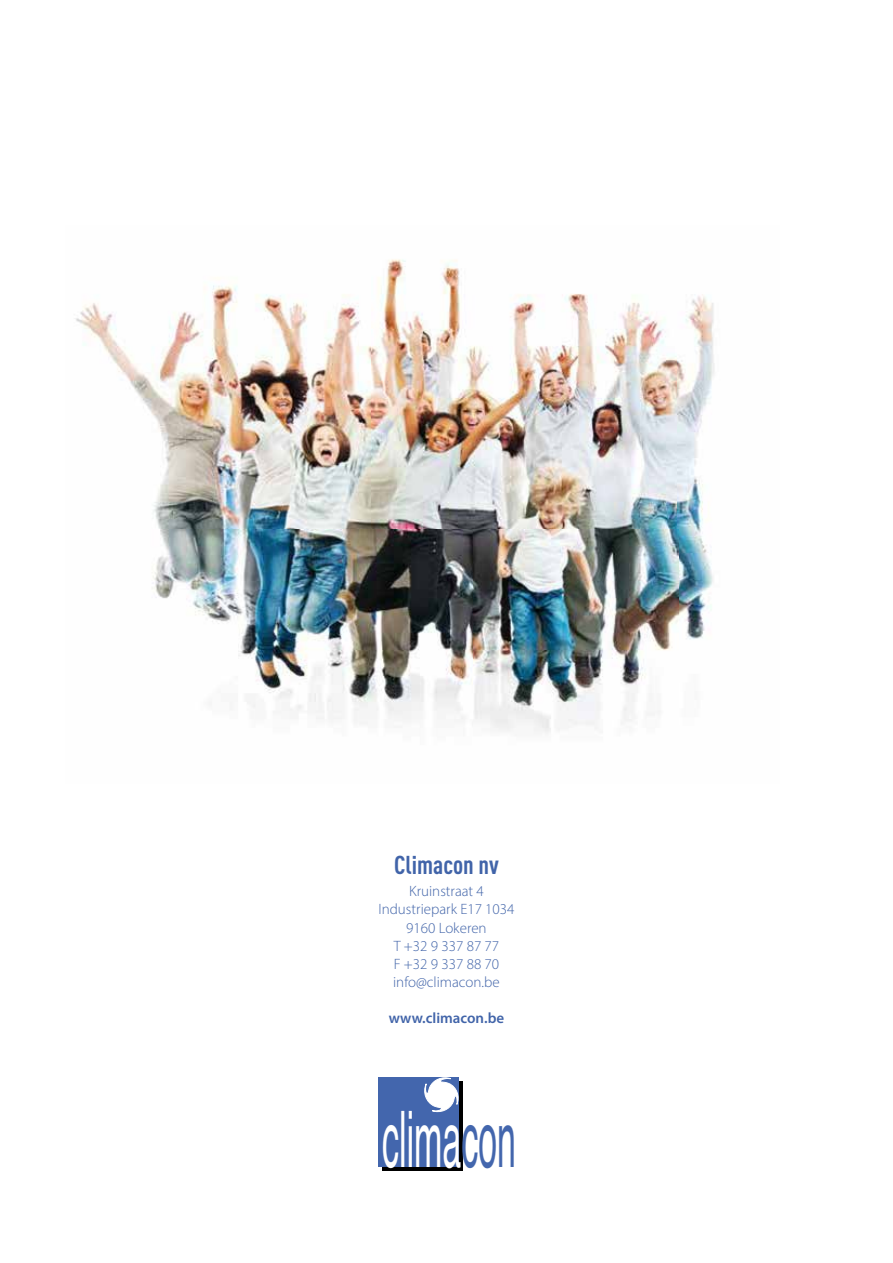
<style>
.page{position:relative;width:893px;height:1263px;background:#fff}
.page>*{position:absolute;margin:0;border:0;box-sizing:border-box;transform-origin:0 0}
.t1{font:78.3px "Helvetica";color:#fff;scale:.43 1}
.t2{font:700 condensed 25.5px "DIN Pro";color:#4164a9}
.t3{font:300 15px/18px "Myriad Pro";color:#4164a9;text-align:center}
.t4{font:600 15px "Myriad Pro";color:#4164a9}
.s1{color:#4366ad}
</style>
<div class="page">
<div style="left:383px;top:1081px;width:80px;height:89px;background:linear-gradient(to right,#000,#000)"></div>
<div style="left:379px;top:1077px;width:80px;height:89px;background:#4366ad"></div>
<svg style="left:424px;top:1077px;width:36px;height:36px"></svg>
<img style="left:75px;top:259px;width:639px;height:475px">
<h2 class="t2" style="left:394px;top:846px;width:106px">Climacon nv</h2>
<p class="t3" style="left:378px;top:882px;width:138px">Kruinstraat 4<br>Industriepark E17 1034<br>9160 Lokeren<br>T +32 9 337 87 77<br>F +32 9 337 88 70 info@climacon.be</p>
<p class="t4" style="left:389px;top:1008px;width:117px">www.climacon.be</p>
<h1 class="t1" style="left:382px;top:1079px;width:313px">clima<span class="s1">con</span></h1>
</div>
